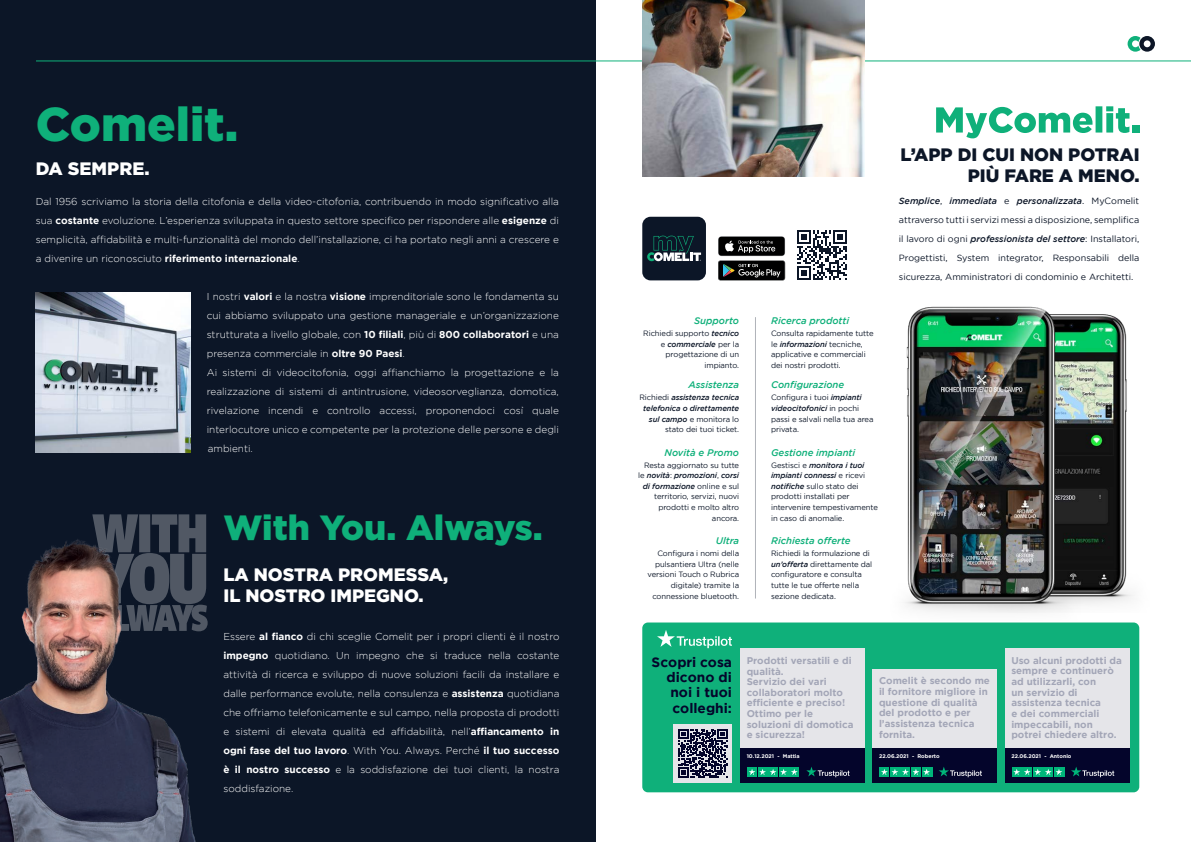
<style>
.page{position:relative;width:1191px;height:842px;background:#fff}
.page>*{position:absolute;margin:0;border:0;box-sizing:border-box;transform-origin:0 0}
.t1{font:900 47.4px "Gotham";color:#0fb07a}
.t2{font:900 35px "Gotham";letter-spacing:-.005em;color:#0fb07a}
.t3{font:900 18px "Gotham";color:#fff}
.t4{font:900 18px/21px "Gotham";color:#0c1627;text-align:right}
.t5{font:700 13.7px/15.4px "Gotham";color:#04052b;text-align:right}
.t6{font:300 10px/19px "Gotham";color:#fff;text-align:justify}
.t7{font:700 9.8px/10.6px "Gotham";color:#a3a6b7}
.t8{font:italic 500 9.6px "Gotham";color:#0fb07a}
.t9{font:9px/19px "Gotham";color:#0c1627;text-align:justify}
.t10{font:7.7px/10.5px "Gotham";letter-spacing:-.01em;color:#0c1627}
.t11{font:italic 500 7.7px/10.5px "Gotham";letter-spacing:-.01em;color:#0c1627;text-align:right}
.t12{font:700 5.3px "Gotham";color:#fff}
.s1{font-weight:700}
.s2{font-weight:500;font-style:italic}
.s3{font-weight:400;font-style:normal}
</style>
<div class="page">
<div style="left:0;top:0;width:595px;height:842px;background:#0c1627"></div>
<svg style="left:1127px;top:36px;width:28px;height:16px"></svg>
<img style="left:36px;top:293px;width:155px;height:159px">
<img style="left:0;top:514px;width:208px;height:328px">
<div style="left:642px;top:622px;width:497px;height:170px;background:#0fb07a;border-radius:6px"></div>
<div style="left:740px;top:648px;width:124px;height:134px;background:#e5e5e9"></div>
<div style="left:740px;top:748px;width:124px;height:34px;background:#04052b"></div>
<div style="left:747px;top:767px;width:10px;height:10px;background:#00b67a"></div>
<div style="left:757px;top:767px;width:10px;height:10px;background:#00b67a"></div>
<div style="left:768px;top:767px;width:10px;height:10px;background:#00b67a"></div>
<div style="left:778px;top:767px;width:10px;height:10px;background:#00b67a"></div>
<div style="left:789px;top:767px;width:10px;height:10px;background:#00b67a"></div>
<svg style="left:749px;top:769px;width:48px;height:6px"></svg>
<svg style="left:806px;top:767px;width:43px;height:10px"></svg>
<div style="left:872px;top:669px;width:124px;height:104px;background:#e5e5e9"></div>
<div style="left:872px;top:748px;width:124px;height:34px;background:#04052b"></div>
<div style="left:879px;top:767px;width:10px;height:10px;background:#00b67a"></div>
<div style="left:890px;top:767px;width:9px;height:10px;background:#00b67a"></div>
<div style="left:900px;top:767px;width:10px;height:10px;background:#00b67a"></div>
<div style="left:911px;top:767px;width:9px;height:10px;background:#00b67a"></div>
<div style="left:921px;top:767px;width:10px;height:10px;background:#00b67a"></div>
<svg style="left:881px;top:769px;width:49px;height:6px"></svg>
<svg style="left:939px;top:767px;width:43px;height:10px"></svg>
<div style="left:1005px;top:648px;width:124px;height:134px;background:#e5e5e9"></div>
<div style="left:1005px;top:748px;width:124px;height:34px;background:#04052b"></div>
<div style="left:1012px;top:767px;width:9px;height:10px;background:#00b67a"></div>
<div style="left:1022px;top:767px;width:10px;height:10px;background:#00b67a"></div>
<div style="left:1033px;top:767px;width:9px;height:10px;background:#00b67a"></div>
<div style="left:1043px;top:767px;width:10px;height:10px;background:#00b67a"></div>
<div style="left:1054px;top:767px;width:9px;height:10px;background:#00b67a"></div>
<svg style="left:1013px;top:769px;width:49px;height:6px"></svg>
<svg style="left:1071px;top:767px;width:43px;height:10px"></svg>
<svg style="left:657px;top:630px;width:75px;height:18px"></svg>
<div style="left:674px;top:724px;width:58px;height:58px;background:#e5e5e9"></div>
<svg style="left:678px;top:729px;width:49px;height:48px"></svg>
<img style="left:1090px;top:314px;width:44px;height:291px">
<img style="left:905px;top:306px;width:185px;height:307px">
<hr style="left:755px;top:317px;width:1px;height:281px;background:#0c1627">
<div style="left:1132px;top:126px;width:7px;height:7px;background:#0fb07a"></div>
<svg style="left:936px;top:106px;width:193px;height:32px"></svg>
<svg style="left:718px;top:236px;width:67px;height:44px;background:#3e4040"></svg>
<div style="left:642px;top:217px;width:64px;height:63px;background:#0c1627;border-radius:8px"></div>
<svg style="left:647px;top:236px;width:54px;height:25px"></svg>
<svg style="left:797px;top:230px;width:50px;height:50px"></svg>
<hr style="left:36px;top:60px;width:1155px;height:1px;background:#0fb07a">
<img style="left:642px;top:0;width:222px;height:176px">
<p class="t1" style="left:36px;top:97px;width:204px">Comelit.</p>
<p class="t3" style="left:36px;top:158px;width:115px">DA SEMPRE.</p>
<p class="t6" style="left:36px;top:192px;width:525px">Dal 1956 scriviamo la storia della citofonia e della video-citofonia, contribuendo in modo significativo alla sua <span class="s1">costante</span> evoluzione. L’esperienza sviluppata in questo settore specifico per rispondere alle <span class="s1">esigenze</span> di semplicità, affidabilità e multi-funzionalità del mondo dell’installazione, ci ha portato negli anni a crescere e a divenire un riconosciuto <span class="s1">riferimento internazionale</span>.</p>
<p class="t6" style="left:207px;top:287px;width:354px">I nostri <span class="s1">valori</span> e la nostra <span class="s1">visione</span> imprenditoriale sono le fondamenta su cui abbiamo sviluppato una gestione manageriale e un’organizzazione strutturata a livello globale, con <span class="s1">10 filiali</span>, più di <span class="s1">800 collaboratori</span> e una presenza commerciale in <span class="s1">oltre 90 Paesi</span>.</p>
<p class="t6" style="left:207px;top:363px;width:354px">Ai sistemi di videocitofonia, oggi affianchiamo la progettazione e la realizzazione di sistemi di antintrusione, videosorveglianza, domotica, rivelazione incendi e controllo accessi, proponendoci così quale interlocutore unico e competente per la protezione delle persone e degli ambienti.</p>
<p class="t2" style="left:223px;top:507px;width:321px">With You. Always.</p>
<p class="t3" style="left:223px;top:564px;width:226px">LA NOSTRA PROMESSA,</p>
<p class="t3" style="left:223px;top:585px;width:202px">IL NOSTRO IMPEGNO.</p>
<p class="t6" style="left:223px;top:627px;width:337px">Essere <span class="s1">al fianco</span> di chi sceglie Comelit per i propri clienti è il nostro <span class="s1">impegno</span> quotidiano. Un impegno che si traduce nella costante attività di ricerca e sviluppo di nuove soluzioni facili da installare e dalle performance evolute, nella consulenza e <span class="s1">assistenza</span> quotidiana che offriamo telefonicamente e sul campo, nella proposta di prodotti e sistemi di elevata qualità ed affidabilità, nell’<span class="s1">affiancamento in ogni fase del tuo lavoro</span>. With You. Always. Perché <span class="s1">il tuo successo è il nostro successo</span> e la soddisfazione dei tuoi clienti, la nostra soddisfazione.</p>
<p class="t4" style="left:900px;top:144px;width:240px">L’APP DI CUI NON POTRAI<br>PIÙ FARE A MENO.</p>
<p class="t8" style="left:694px;top:315px;width:46px">Supporto</p>
<p class="t10" style="left:643px;top:328px;width:97px;text-align:right">Richiedi supporto <span class="s2">tecnico </span>e <span class="s2">commerciale</span> per la progettazione di un impianto.</p>
<p class="t8" style="left:688px;top:380px;width:52px">Assistenza</p>
<p class="t11" style="left:639px;top:392px;width:101px"><span class="s3">Richiedi</span> assistenza tecnica telefonica o direttamente sul campo <span class="s3">e monitora lo stato dei tuoi ticket.</span></p>
<p class="t8" style="left:664px;top:447px;width:76px">Novità e Promo</p>
<p class="t10" style="left:638px;top:460px;width:102px;text-align:right">Resta aggiornato su tutte le <span class="s2">novità</span>: <span class="s2">promozioni</span>, <span class="s2">corsi di formazione</span> online e sul territorio, servizi, nuovi prodotti e molto altro ancora.</p>
<p class="t8" style="left:716px;top:535px;width:25px">Ultra</p>
<p class="t10" style="left:647px;top:548px;width:93px;text-align:right">Configura i nomi della pulsantiera Ultra (nelle versioni Touch o Rubrica digitale) tramite la connessione bluetooth.</p>
<p class="t8" style="left:771px;top:315px;width:80px">Ricerca prodotti</p>
<p class="t10" style="left:771px;top:328px;width:104px">Consulta rapidamente tutte le <span class="s2">informazioni</span> tecniche, applicative e commerciali dei nostri prodotti.</p>
<p class="t8" style="left:771px;top:380px;width:75px">Configurazione</p>
<p class="t10" style="left:771px;top:392px;width:104px">Configura i tuoi <span class="s2">impianti videocitofonici</span> in pochi passi e salvali nella tua area privata.</p>
<p class="t8" style="left:771px;top:447px;width:86px">Gestione impianti</p>
<p class="t10" style="left:771px;top:460px;width:108px">Gestisci e <span class="s2">monitora i tuoi impianti connessi</span> e ricevi <span class="s2">notifiche</span> sullo stato dei prodotti installati per intervenire tempestivamente in caso di anomalie.</p>
<p class="t8" style="left:771px;top:535px;width:81px">Richiesta offerte</p>
<p class="t10" style="left:771px;top:548px;width:103px">Richiedi la formulazione di <span class="s2">un’offerta</span> direttamente dal configuratore e consulta tutte le tue offerte nella sezione dedicata.</p>
<p class="t9" style="left:899px;top:192px;width:242px"><span class="s2">Semplice</span>, <span class="s2">immediata</span> e <span class="s2">personalizzata</span>. MyComelit attraverso tutti i servizi messi a disposizione, semplifica il lavoro di ogni <span class="s2">professionista del settore</span>: Installatori, Progettisti, System integrator, Responsabili della sicurezza, Amministratori di condominio e Architetti.</p>
<p class="t5" style="left:651px;top:654px;width:82px">Scopri cosa dicono di noi i tuoi colleghi:</p>
<p class="t7" style="left:746px;top:655px;width:106px">Prodotti versatili e di qualità.</p>
<p class="t7" style="left:746px;top:676px;width:100px">Servizio dei vari collaboratori molto efficiente e preciso!</p>
<p class="t7" style="left:746px;top:708px;width:108px">Ottimo per le soluzioni di domotica e sicurezza!</p>
<p class="t12" style="left:746px;top:753px;width:54px">10.12.2021 - Mattia</p>
<p class="t7" style="left:879px;top:675px;width:112px">Comelit è secondo me il fornitore migliore in questione di qualità del prodotto e per l’assistenza tecnica fornita.</p>
<p class="t12" style="left:879px;top:753px;width:62px">22.06.2021 - Roberto</p>
<p class="t7" style="left:1011px;top:655px;width:112px">Uso alcuni prodotti da sempre e continuerò ad utilizzarli, con<br>un servizio di assistenza tecnica<br>e dei commerciali impeccabili, non potrei chiedere altro.</p>
<p class="t12" style="left:1011px;top:753px;width:62px">22.06.2021 - Antonio</p>
</div>
